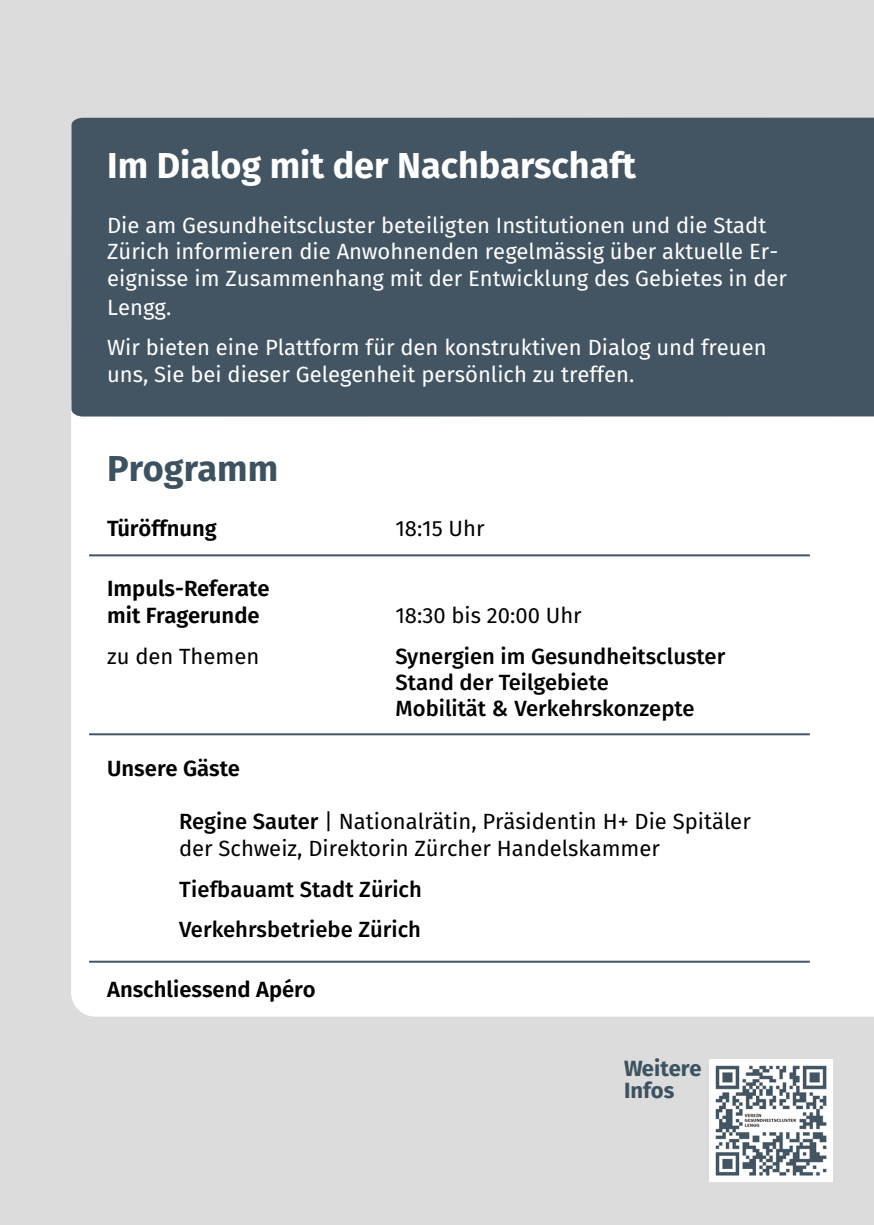
<style>
.page{position:relative;width:874px;height:1225px;background:#fff}
.page>*{position:absolute;margin:0;border:0;box-sizing:border-box;transform-origin:0 0}
.t1{font:700 36px "Fira Sans";color:#fff}
.t2{font:700 36px "Fira Sans";color:#3d5261}
.t3{font:22px/26.4px "Fira Sans";color:#fff}
.t4{font:22px "Fira Sans";color:#000}
.t5{font:500 22px "Fira Sans";color:#000}
.t6{font:600 22px "Fira Sans";color:#000}
.t7{font:700 22px/22px "Fira Sans";color:#3d5261}
.s1{font-weight:500}
</style>
<div class="page">
<div style="left:0;top:0;width:873px;height:1225px;background:#dcdcdc"></div>
<div style="left:71px;top:416px;width:802px;height:600px;background:#fff"></div>
<div style="left:107px;top:454px;width:766px;height:543px;background:#fff"></div>
<div style="left:71px;top:118px;width:802px;height:298px;background:#435463"></div>
<div style="left:107px;top:151px;width:702px;height:231px;background:#435463"></div>
<hr style="left:89px;top:554px;width:720px;height:2px;background:#435463">
<hr style="left:89px;top:733px;width:720px;height:2px;background:#435463">
<hr style="left:89px;top:960px;width:720px;height:2px;background:#435463">
<img style="left:709px;top:1059px;width:123px;height:123px">
<p class="t1" style="left:107px;top:140px;width:530px">Im Dialog mit der Nachbarschaft</p>
<p class="t3" style="left:107px;top:212px;width:681px">Die am Gesundheitscluster beteiligten Institutionen und die Stadt<br>Zürich informieren die Anwohnenden regelmässig über aktuelle Er&shy;eignisse im Zusammenhang mit der Entwicklung des Gebietes in der</p>
<p class="t3" style="left:107px;top:294px;width:66px">Lengg.</p>
<p class="t3" style="left:107px;top:334px;width:660px">Wir bieten eine Plattform für den konstruktiven Dialog und freuen uns, Sie bei dieser Gelegenheit persönlich zu treffen.</p>
<p class="t2" style="left:107px;top:443px;width:172px">Programm</p>
<p class="t6" style="left:107px;top:513px;width:111px">Türöffnung</p>
<p class="t4" style="left:395px;top:513px;width:91px">18:15 Uhr</p>
<p class="t6" style="left:107px;top:573px;width:164px">Impuls-Referate</p>
<p class="t6" style="left:107px;top:599px;width:154px">mit Fragerunde</p>
<p class="t4" style="left:395px;top:599px;width:188px">18:30 bis 20:00 Uhr</p>
<p class="t4" style="left:107px;top:640px;width:154px">zu den Themen</p>
<p class="t5" style="left:395px;top:640px;width:331px">Synergien im Gesundheitscluster</p>
<p class="t5" style="left:395px;top:667px;width:215px">Stand der Teilgebiete</p>
<p class="t5" style="left:395px;top:693px;width:300px">Mobilität &amp; Verkehrskonzepte</p>
<p class="t6" style="left:107px;top:753px;width:134px">Unsere Gäste</p>
<p class="t4" style="left:179px;top:806px;width:573px"><span class="s1">Regine Sauter</span> | Nationalrätin, Präsidentin H+ Die Spitäler</p>
<p class="t4" style="left:179px;top:832px;width:482px">der Schweiz, Direktorin Zürcher Handelskammer</p>
<p class="t5" style="left:179px;top:873px;width:244px">Tiefbauamt Stadt Zürich</p>
<p class="t5" style="left:179px;top:914px;width:243px">Verkehrsbetriebe Zürich</p>
<p class="t6" style="left:107px;top:974px;width:210px">Anschliessend Apéro</p>
<p class="t7" style="left:623px;top:1057px;width:79px">Weitere<br>Infos</p>
</div>
